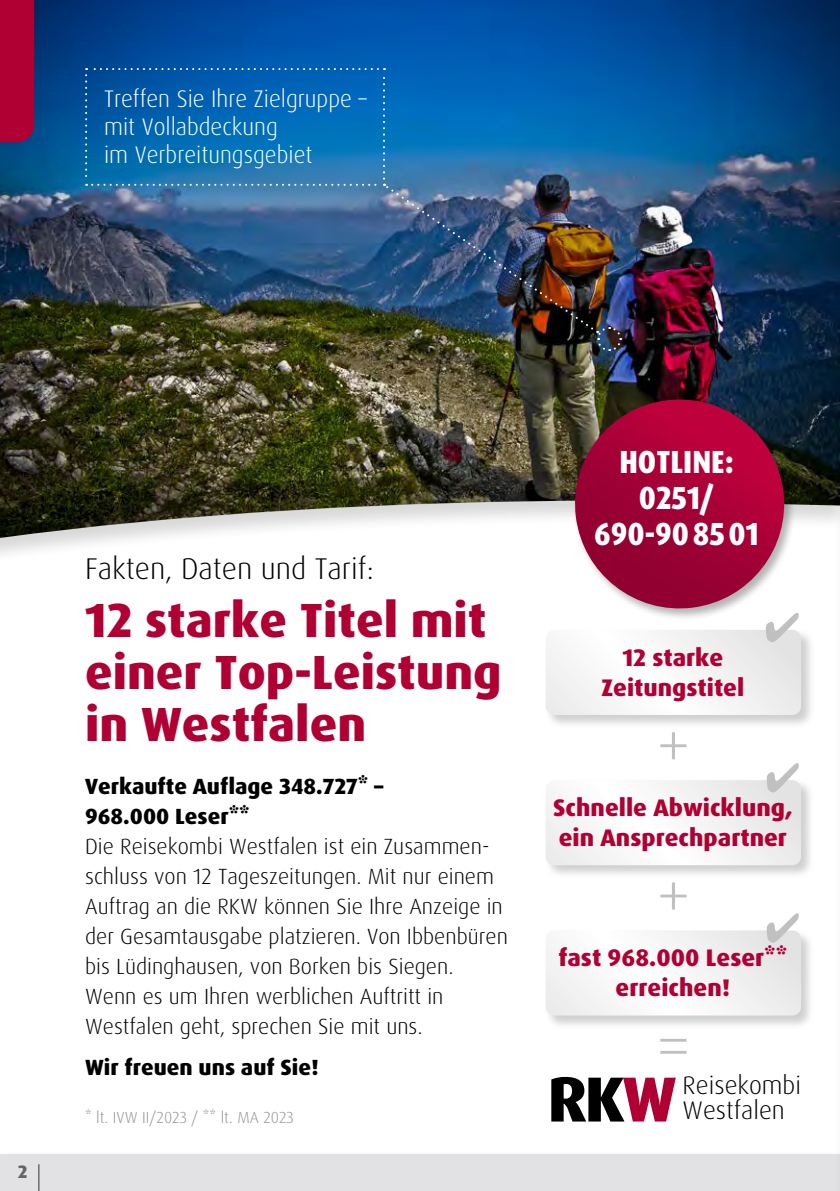
<style>
.page{position:relative;width:840px;height:1191px;background:#fff}
.page>*{position:absolute;margin:0;border:0;box-sizing:border-box;transform-origin:0 0}
.t1{font:300 71.4px "Dax Pro";color:#c0c0c0}
.t2{font:800 63.8px "Dax Pro";color:#000}
.t3{font:800 48px/52px "Dax Pro";color:#b00033}
.t4{font:800 32px/36px "Dax Pro";color:#fff;text-align:center;scale:.9 1}
.t5{font:300 30px "Dax Pro";color:#000}
.t6{font:300 25.4px "Dax Pro";color:#000}
.t7{font:800 24px/30px "Dax Pro";color:#b00033;text-align:center}
.t8{font:300 24px/28px "Dax Pro";color:#fff}
.t9{font:300 22px/30px "Dax Pro";color:#000}
.t10{font:800 22px/30px "Dax Pro";color:#000}
.t11{font:800 18px "Dax Pro";color:#656368}
.t12{font:300 16px "Dax Pro";color:#949196}
.s1{color:#b00033}
</style>
<div class="page">
<img style="left:0;top:0;width:834px;height:469px">
<div style="left:0;top:469px;width:839px;height:96px;background:#000;opacity:.04"></div>
<svg style="left:0;top:471px;width:834px;height:69px"></svg>
<div style="left:0;top:1154px;width:839px;height:37px;background:#e2e1e4"></div>
<div style="left:834px;top:0;width:5px;height:1191px;background:#000;opacity:.35"></div>
<hr style="left:839px;top:0;width:1px;height:1191px;background:#b00033">
<div style="left:0;top:0;width:34px;height:142px;background:#b00033"></div>
<div style="left:544px;top:628px;width:270px;height:100px;background:#c0c0c0;opacity:.75"></div>
<svg style="left:545px;top:613px;width:255px;height:102px"></svg>
<div style="left:544px;top:778px;width:270px;height:100px;background:#c0c0c0;opacity:.75"></div>
<svg style="left:545px;top:763px;width:255px;height:102px"></svg>
<div style="left:544px;top:928px;width:270px;height:101px;background:#c0c0c0;opacity:.75"></div>
<svg style="left:545px;top:913px;width:255px;height:102px"></svg>
<div style="left:572px;top:397px;width:224px;height:223px;background:#000;opacity:.3"></div>
<svg style="left:568px;top:399px;width:222px;height:215px;background:#a12b51"></svg>
<svg style="left:38px;top:1164px;width:1px;height:27px"></svg>
<img style="left:85px;top:68px;width:537px;height:284px">
<p class="t8" style="left:104px;top:85px;width:264px">Treffen Sie Ihre Zielgruppe – mit Vollabdeckung<br>im Verbreitungsgebiet</p>
<p class="t11" style="left:18px;top:1160px;width:9px">2</p>
<p class="t5" style="left:85px;top:549px;width:290px">Fakten, Daten und Tarif:</p>
<p class="t3" style="left:85px;top:595px;width:418px">12 starke Titel mit einer Top-Leistung in Westfalen</p>
<p class="t10" style="left:85px;top:771px;width:300px">Verkaufte Auflage 348.727* –<br>968.000 Leser**</p>
<p class="t9" style="left:85px;top:831px;width:424px">Die Reisekombi Westfalen ist ein Zusammen&shy;schluss von 12 Tageszeitungen. Mit nur einem Auftrag an die RKW können Sie Ihre Anzeige in der Gesamtausgabe platzieren. Von Ibbenbüren bis Lüdinghausen, von Borken bis Siegen.<br>Wenn es um Ihren werblichen Auftritt in Westfalen geht, sprechen Sie mit uns.</p>
<p class="t10" style="left:85px;top:1052px;width:235px">Wir freuen uns auf Sie!</p>
<p class="t12" style="left:85px;top:1107px;width:210px">* lt. IVW II/2023 / ** lt. MA 2023</p>
<p class="t4" style="left:619px;top:444px;width:128px">HOTLINE:</p>
<p class="t4" style="left:594px;top:480px;width:184px">0251/<br>690-908501</p>
<p class="t7" style="left:601px;top:642px;width:144px">12 starke<br>Zeitungstitel</p>
<p class="t1" style="left:655px;top:699px;width:37px">+</p>
<p class="t7" style="left:553px;top:793px;width:241px;text-align:left">Schnelle Abwicklung, ein Ansprechpartner</p>
<p class="t1" style="left:655px;top:849px;width:37px">+</p>
<p class="t7" style="left:558px;top:943px;width:230px">fast 968.000 Leser** erreichen!</p>
<p class="t1" style="left:655px;top:999px;width:37px">=</p>
<p class="t6" style="left:682px;top:1068px;width:120px">Reisekombi</p>
<p class="t2" style="left:547px;top:1058px;width:130px">RK<span class="s1">W</span></p>
<p class="t6" style="left:682px;top:1094px;width:104px">Westfalen</p>
</div>
